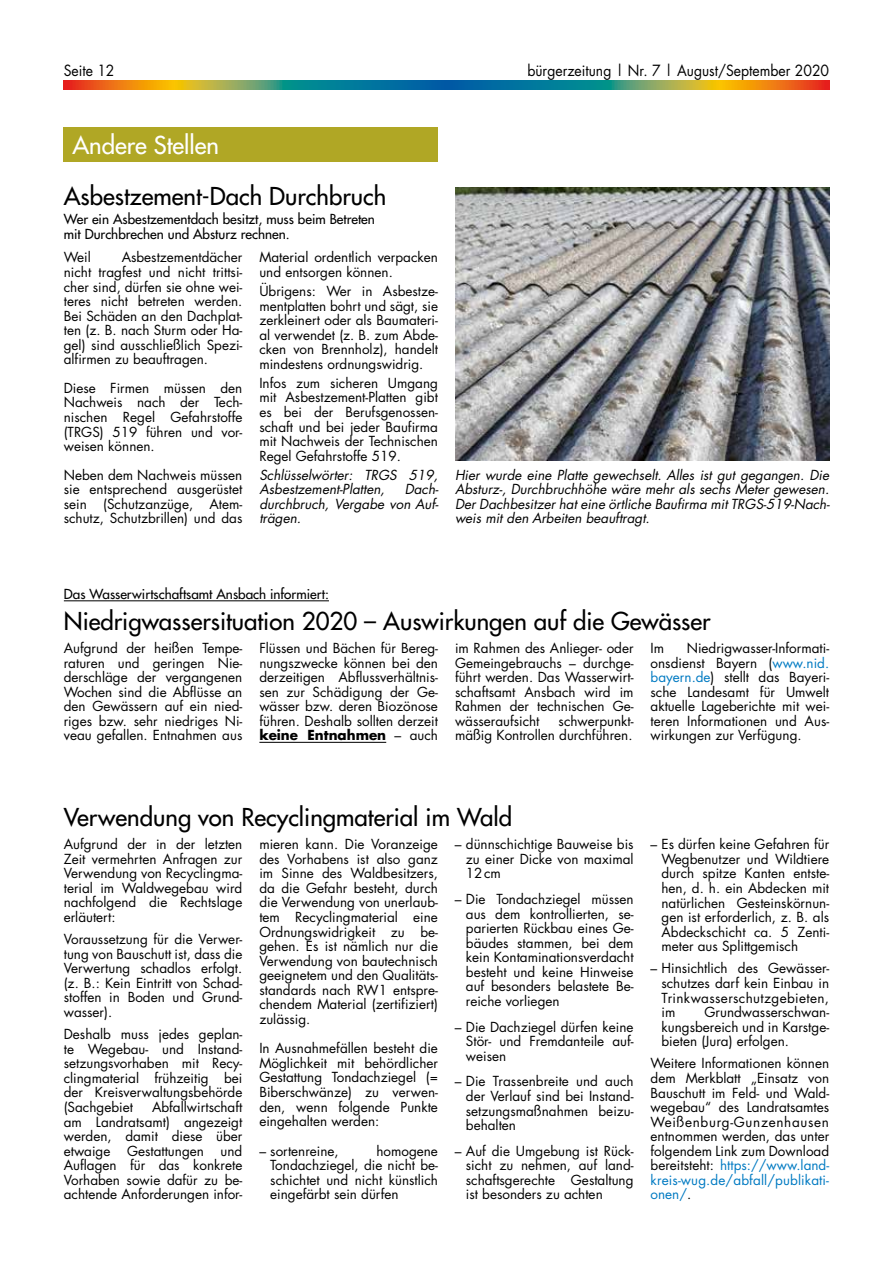
<style>
.page{position:relative;width:893px;height:1263px;background:#fff}
.page>*{position:absolute;margin:0;border:0;box-sizing:border-box;transform-origin:0 0}
.t1{font:24px "Futura";color:#000}
.t2{font:24px "Futura";color:#fff}
.t3{font:15px "Futura";color:#000;scale:.93 1}
.t4{font:13.5px/14.5px "Futura";color:#000;text-align:justify}
.t5{font:italic 13.5px/14.5px "Futura";color:#000;text-align:justify}
.t6{font:13.5px/15px "Futura";color:#000}
.s1{font-weight:700}
.s2{color:#007ac2}
</style>
<div class="page">
<svg style="left:64px;top:81px;width:382px;height:8px;background:#71865e"></svg>
<svg style="left:446px;top:81px;width:383px;height:8px;background:#70865e"></svg>
<img style="left:455px;top:187px;width:374px;height:274px">
<hr style="left:259px;top:742px;width:127px;height:1px;background:#000">
<hr style="left:64px;top:600px;width:265px;height:1px;background:#000">
<div style="left:64px;top:128px;width:374px;height:34px;background:#b0a725"></div>
<p class="t3" style="left:64px;top:60px;width:56px">Seite 12</p>
<p class="t3" style="left:527px;top:60px;width:326px">bürgerzeitung | Nr. 7 | August/September 2020</p>
<h1 class="t2" style="left:72px;top:130px;width:148px">Andere Stellen</h1>
<h1 class="t1" style="left:64px;top:181px;width:324px">Asbestzement-Dach Durchbruch</h1>
<p class="t6" style="left:64px;top:212px;width:313px">Wer ein Asbestzementdach besitzt, muss beim Betreten mit Durchbrechen und Absturz rechnen.</p>
<p class="t4" style="left:64px;top:250px;width:180px;text-indent:58px">Asbestzementdächer nicht tragfest und nicht trittsi&shy;cher sind, dürfen sie ohne wei&shy;teres nicht betreten werden.<br>Bei Schäden an den Dachplat&shy;ten (z. B. nach Sturm oder Ha&shy;gel) sind ausschließlich Spezi&shy;alfirmen zu beauftragen.</p>
<p class="t4" style="left:64px;top:380px;width:180px">Diese Firmen müssen den Nachweis nach der Tech&shy;nischen Regel Gefahrstoffe (TRGS) 519 führen und vor&shy;weisen können.</p>
<p class="t4" style="left:64px;top:467px;width:180px">Neben dem Nachweis müssen sie entsprechend ausgerüstet sein (Schutzanzüge, Atem&shy;schutz, Schutzbrillen) und das</p>
<p class="t4" style="left:64px;top:250px;width:28px">Weil</p>
<p class="t4" style="left:259px;top:250px;width:180px">Material ordentlich verpacken und entsorgen können.</p>
<p class="t4" style="left:259px;top:284px;width:180px">Übrigens: Wer in Asbestze&shy;mentplatten bohrt und sägt, sie zerkleinert oder als Baumateri&shy;al verwendet (z. B. zum Abde&shy;cken von Brennholz), handelt mindestens ordnungswidrig.</p>
<p class="t4" style="left:259px;top:375px;width:180px">Infos zum sicheren Umgang mit Asbestzement-Platten gibt es bei der Berufsgenossen&shy;schaft und bei jeder Baufirma mit Nachweis der Technischen Regel Gefahrstoffe 519.</p>
<p class="t5" style="left:259px;top:467px;width:180px">Schlüsselwörter: TRGS 519,<br>Asbestzement-Platten,</p>
<p class="t5" style="left:259px;top:482px;width:181px;text-indent:145px">Dach&shy;durchbruch, Vergabe von Auf&shy;trägen.</p>
<p class="t5" style="left:455px;top:467px;width:376px">Hier wurde eine Platte gewechselt. Alles ist gut gegangen. Die Absturz-, Durchbruchhöhe wäre mehr als sechs Meter gewesen.<br>Der Dachbesitzer hat eine örtliche Baufirma mit TRGS-519-Nach&shy;weis mit den Arbeiten beauftragt.</p>
<p class="t6" style="left:64px;top:586px;width:267px">Das Wasserwirtschaftsamt Ansbach informiert:</p>
<h1 class="t1" style="left:64px;top:605px;width:648px">Niedrigwassersituation 2020 – Auswirkungen auf die Gewässer</h1>
<p class="t4" style="left:64px;top:640px;width:180px">Aufgrund der heißen Tempe&shy;raturen und geringen Nie&shy;derschläge der vergangenen Wochen sind die Abflüsse an den Gewässern auf ein nied&shy;riges bzw. sehr niedriges Ni&shy;veau gefallen. Entnahmen aus</p>
<p class="t4" style="left:259px;top:640px;width:180px">Flüssen und Bächen für Bereg&shy;nungszwecke können bei den derzeitigen Abflussverhältnis&shy;sen zur Schädigung der Ge&shy;wässer bzw. deren Biozönose führen. Deshalb sollten derzeit <span class="s1">keine Entnahmen</span> – auch</p>
<p class="t4" style="left:455px;top:641px;width:180px">im Rahmen des Anlieger- oder Gemeingebrauchs – durchge&shy;führt werden. Das Wasserwirt&shy;schaftsamt Ansbach wird im Rahmen der technischen Ge&shy;wässeraufsicht</p>
<p class="t4" style="left:455px;top:713px;width:180px;text-align:right">schwerpunkt-<br>mäßig Kontrollen durchführen.</p>
<p class="t4" style="left:651px;top:641px;width:180px;text-indent:36px">Niedrigwasser-Informati&shy;onsdienst Bayern (<span class="s2">www.nid. bayern.de</span>) stellt das Bayeri&shy;sche Landesamt für Umwelt aktuelle Lageberichte mit wei&shy;teren Informationen und Aus&shy;wirkungen zur Verfügung.</p>
<p class="t4" style="left:651px;top:641px;width:15px">Im</p>
<h1 class="t1" style="left:64px;top:802px;width:450px">Verwendung von Recyclingmaterial im Wald</h1>
<p class="t4" style="left:64px;top:837px;width:180px">Aufgrund der in der letzten Zeit vermehrten Anfragen zur Verwendung von Recyclingma&shy;terial im Waldwegebau wird nachfolgend die Rechtslage erläutert:</p>
<p class="t4" style="left:64px;top:932px;width:180px">Voraussetzung für die Verwer&shy;tung von Bauschutt ist, dass die Verwertung schadlos erfolgt. (z. B.: Kein Eintritt von Schad&shy;stoffen in Boden und Grund&shy;wasser).</p>
<p class="t4" style="left:64px;top:1027px;width:180px">Deshalb muss jedes geplan&shy;te Wegebau- und Instand&shy;setzungsvorhaben mit Recy&shy;clingmaterial frühzeitig bei der Kreisverwaltungsbehörde (Sachgebiet</p>
<p class="t4" style="left:64px;top:1099px;width:180px;text-indent:88px">Abfallwirtschaft am Landratsamt) angezeigt werden, damit diese über etwaige Gestattungen und Auflagen für das konkrete Vorhaben sowie dafür zu be&shy;achtende Anforderungen infor-</p>
<p class="t4" style="left:259px;top:837px;width:180px">mieren kann. Die Voranzeige des Vorhabens ist also ganz im Sinne des Waldbesitzers, da die Gefahr besteht, durch die Verwendung von unerlaub&shy;tem Recyclingmaterial eine Ordnungswidrigkeit zu be&shy;gehen. Es ist nämlich nur die Verwendung von bautechnisch geeignetem und den Qualitäts&shy;standards nach RW1 entspre&shy;chendem Material (zertifiziert) zulässig.</p>
<p class="t4" style="left:259px;top:1041px;width:180px">In Ausnahmefällen besteht die Möglichkeit mit behördlicher Gestattung Tondachziegel (= Biberschwänze) zu verwen&shy;den, wenn folgende Punkte eingehalten werden:</p>
<p class="t4" style="left:259px;top:1143px;width:81px">– sortenreine,</p>
<p class="t4" style="left:270px;top:1143px;width:169px;text-indent:106px">homogene Tondachziegel, die nicht be&shy;schichtet und nicht künstlich eingefärbt sein dürfen</p>
<p class="t4" style="left:466px;top:837px;width:169px;text-indent:-11px">– dünnschichtige Bauweise bis zu einer Dicke von maximal 12cm</p>
<p class="t4" style="left:466px;top:892px;width:169px;text-indent:-11px">– Die Tondachziegel müssen aus dem kontrollierten, se&shy;parierten Rückbau eines Ge&shy;bäudes stammen, bei dem kein Kontaminationsverdacht besteht und keine Hinweise auf besonders belastete Be&shy;reiche vorliegen</p>
<p class="t4" style="left:466px;top:1019px;width:169px;text-indent:-11px">– Die Dachziegel dürfen keine Stör- und Fremdanteile auf&shy;weisen</p>
<p class="t4" style="left:466px;top:1074px;width:169px;text-indent:-11px">– Die Trassenbreite und auch der Verlauf sind bei Instand&shy;setzungsmaßnahmen beizu&shy;behalten</p>
<p class="t4" style="left:466px;top:1143px;width:169px;text-indent:-11px">– Auf die Umgebung ist Rück&shy;sicht zu nehmen, auf land&shy;schaftsgerechte Gestaltung ist besonders zu achten</p>
<p class="t4" style="left:661px;top:837px;width:169px;text-indent:-11px">– Es dürfen keine Gefahren für Wegbenutzer und Wildtiere durch spitze Kanten entste&shy;hen, d. h. ein Abdecken mit natürlichen Gesteinskörnun&shy;gen ist erforderlich, z. B. als Abdeckschicht ca. 5 Zenti&shy;meter aus Splittgemisch</p>
<p class="t4" style="left:661px;top:961px;width:169px;text-indent:-11px">– Hinsichtlich des Gewässer&shy;schutzes darf kein Einbau in Trinkwasserschutzgebieten, im</p>
<p class="t4" style="left:661px;top:1005px;width:169px;text-indent:43px">Grundwasserschwan&shy;kungsbereich und in Karstge&shy;bieten (Jura) erfolgen.</p>
<p class="t4" style="left:651px;top:1056px;width:180px">Weitere Informationen können dem Merkblatt „Einsatz von Bauschutt im Feld- und Wald&shy;wegebau“ des Landratsamtes Weißenburg-Gunzenhausen entnommen werden, das unter folgendem Link zum Download bereitsteht: <span class="s2">https://www.land&shy;kreis-wug.de/abfall/publikati&shy;onen/</span>.</p>
</div>
